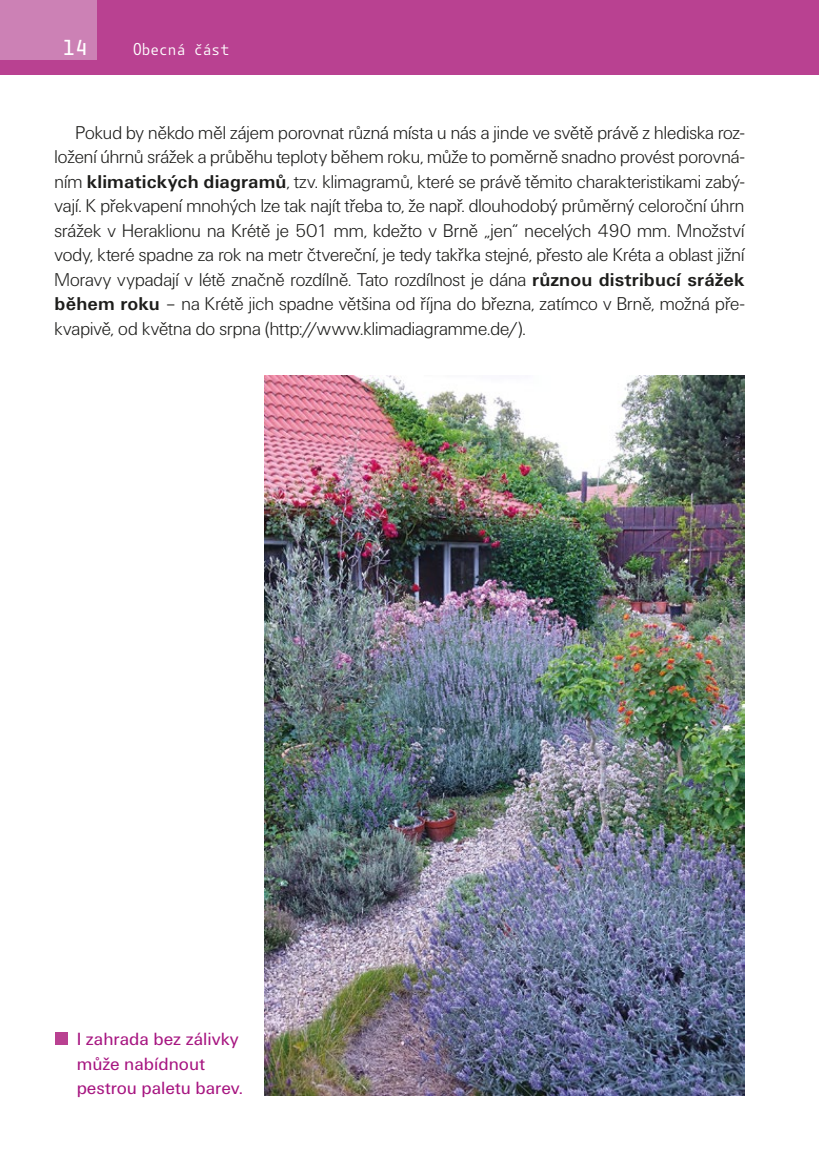
<style>
.page{position:relative;width:819px;height:1166px;background:#fff}
.page>*{position:absolute;margin:0;border:0;box-sizing:border-box;transform-origin:0 0}
.t1{font:500 21px "Botanika Mono";color:#fff}
.TEXT_ZAKLAD{font:19.25px/24.5px "U001 DOT Ligh";color:#1d1d1b;text-align:justify}
.POPISEK{font:18.38px/24.5px "U001 TOT";color:#a71681}
.t2{font:16.62px "Botanika Mono";letter-spacing:-.075em;color:#fff}
.s1{font-family:"U001 TOT";font-weight:700}
</style>
<div class="page">
<div style="left:0;top:0;width:819px;height:74px;background:#b94191"></div>
<div style="left:0;top:0;width:97px;height:60px;background:#cc81b5"></div>
<hr style="left:818px;top:74px;width:1px;height:278px;background:#efddee">
<img style="left:265px;top:376px;width:479px;height:719px">
<div style="left:55px;top:1032px;width:12px;height:13px;background:#b94191"></div>
<p class="t1" style="left:63px;top:33px;width:27px">14</p>
<p class="t2" style="left:132px;top:39px;width:99px">Obecná část</p>
<p class="TEXT_ZAKLAD" style="left:55px;top:121px;width:691px;text-indent:21px">Pokud by někdo měl zájem porovnat různá místa u nás a jinde ve světě právě z hlediska roz&shy;ložení úhrnů srážek a průběhu teploty během roku, může to poměrně snadno provést porovná&shy;ním <span class="s1">klimatických diagramů</span>, tzv. klimagramů, které se právě těmito charakteristikami zabý&shy;vají. K překvapení mnohých lze tak najít třeba to, že např. dlouhodobý průměrný celoroční úhrn srážek v Heraklionu na Krétě je 501 mm, kdežto v Brně „jen“ necelých 490 mm. Množství vody, které spadne za rok na metr čtvereční, je tedy takřka stejné, přesto ale Kréta a oblast jižní Moravy vypadají v létě značně rozdílně. Tato rozdílnost je dána <span class="s1">různou distribucí srážek během roku</span> – na Krétě jich spadne většina od října do března, zatímco v Brně, možná pře&shy;kvapivě, od května do srpna (http://www.klimadiagramme.de/).</p>
<p class="POPISEK" style="left:77px;top:1027px;width:168px">I zahrada bez zálivky může nabídnout pestrou paletu barev.</p>
</div>
